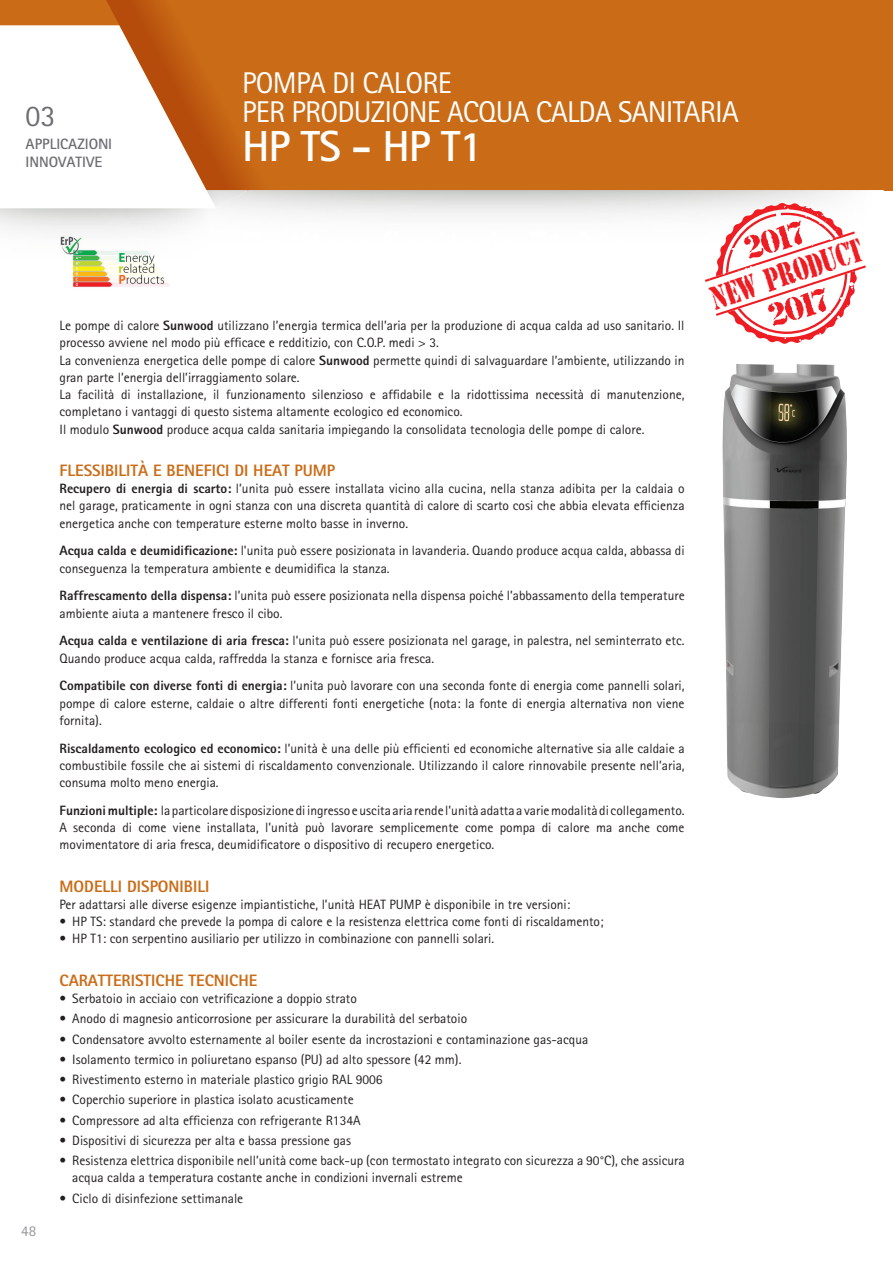
<style>
.page{position:relative;width:893px;height:1263px;background:#fff}
.page>*{position:absolute;margin:0;border:0;box-sizing:border-box;transform-origin:0 0}
.condizioni{font:44.4px "ARMYRUST";color:#ee1d23;scale:.68 1}
._02_Titolo_seconda_r{font:700 43.5px "Rotis Sans Serif";letter-spacing:-.025em;color:#fff}
._02_Titolo_prima_rig{font:30px "Rotis Sans Serif";letter-spacing:-.025em;color:#fff}
._01_Numero{font:30px "Rotis Sans Serif";color:#6c6d70}
.t1{font:800 16.5px "Rotis Sans Serif";color:#ca6c17}
._01_Categoria{font:700 15px "Rotis Sans Serif";color:#6c6d70}
.t2{font:15px "Rotis Sans Serif";color:#939598}
.t3{font:13.5px/17.2px "Rotis Sans Serif";color:#231f20}
.s1{font-weight:800}
</style>
<div class="page">
<div style="left:0;top:0;width:893px;height:190px;background:#ca6c17"></div>
<svg style="left:0;top:0;width:272px;height:208px"></svg>
<img style="left:722px;top:364px;width:125px;height:434px">
<img style="left:60px;top:236px;width:111px;height:52px">
<svg style="left:705px;top:203px;width:161px;height:140px"></svg>
<p class="_01_Numero" style="left:26px;top:98px;width:31px">03</p>
<p class="_01_Categoria" style="left:26px;top:134px;width:88px">APPLICAZIONI</p>
<p class="_01_Categoria" style="left:26px;top:152px;width:78px">INNOVATIVE</p>
<p class="_02_Titolo_prima_rig" style="left:242px;top:65px;width:211px">POMPA DI CALORE</p>
<p class="_02_Titolo_prima_rig" style="left:242px;top:94px;width:498px">PER PRODUZIONE ACQUA CALDA SANITARIA</p>
<p class="_02_Titolo_seconda_r" style="left:242px;top:119px;width:242px">HP TS - HP T1</p>
<p class="condizioni" style="left:707px;top:283px;width:233px;rotate:-18deg">NEW PRODUCT</p>
<p class="t2" style="left:21px;top:1222px;width:16px">48</p>
<p class="t3" style="left:60px;top:317px;width:626px">Le pompe di calore <span class="s1">Sunwood</span> utilizzano l’energia termica dell’aria per la produzione di acqua calda ad uso sanitario. Il processo avviene nel modo più efficace e redditizio, con C.O.P. medi &gt; 3.</p>
<p class="t3" style="left:60px;top:351px;width:627px">La convenienza energetica delle pompe di calore <span class="s1">Sunwood</span> permette quindi di salvaguardare l’ambiente, utilizzando in gran parte l’energia dell’irraggiamento solare.</p>
<p class="t3" style="left:60px;top:386px;width:626px">La facilità di installazione, il funzionamento silenzioso e affidabile e la ridottissima necessità di manutenzione, completano i vantaggi di questo sistema altamente ecologico ed economico.</p>
<p class="t3" style="left:60px;top:420px;width:586px">Il modulo <span class="s1">Sunwood</span> produce acqua calda sanitaria impiegando la consolidata tecnologia delle pompe di calore.</p>
<p class="t1" style="left:60px;top:460px;width:277px">FLESSIBILITÀ E BENEFICI DI HEAT PUMP</p>
<p class="t3" style="left:60px;top:480px;width:627px;text-align:justify"><span class="s1">Recupero di energia di scarto:</span> l’unita può essere installata vicino alla cucina, nella stanza adibita per la caldaia o nel garage, praticamente in ogni stanza con una discreta quantità di calore di scarto cosi che abbia elevata efficienza energetica anche con temperature esterne molto basse in inverno.</p>
<p class="t3" style="left:60px;top:542px;width:627px"><span class="s1">Acqua calda e deumidificazione:</span> l'unita può essere posizionata in lavanderia. Quando produce acqua calda, abbassa di conseguenza la temperatura ambiente e deumidifica la stanza.</p>
<p class="t3" style="left:60px;top:587px;width:627px"><span class="s1">Raffrescamento della dispensa:</span> l’unita può essere posizionata nella dispensa poiché l’abbassamento della temperature ambiente aiuta a mantenere fresco il cibo.</p>
<p class="t3" style="left:60px;top:632px;width:627px"><span class="s1">Acqua calda e ventilazione di aria fresca:</span> l’unita può essere posizionata nel garage, in palestra, nel seminterrato etc.<br>Quando produce acqua calda, raffredda la stanza e fornisce aria fresca.</p>
<p class="t3" style="left:60px;top:677px;width:627px;text-align:justify"><span class="s1">Compatibile con diverse fonti di energia:</span> l’unita può lavorare con una seconda fonte di energia come pannelli solari, pompe di calore esterne, caldaie o altre differenti fonti energetiche (nota: la fonte di energia alternativa non viene fornita).</p>
<p class="t3" style="left:60px;top:739px;width:627px;text-align:justify"><span class="s1">Riscaldamento ecologico ed economico:</span> l’unità è una delle più efficienti ed economiche alternative sia alle caldaie a combustibile fossile che ai sistemi di riscaldamento convenzionale. Utilizzando il calore rinnovabile presente nell’aria, consuma molto meno energia.</p>
<p class="t3" style="left:60px;top:801px;width:627px;text-align:justify"><span class="s1">Funzioni multiple:</span> laparticolaredisposizionediingressoeuscita aria rende l’unità adatta a variemodalitàdi collegamento.<br>A seconda di come viene installata, l’unità può lavorare semplicemente come pompa di calore ma anche come movimentatore di aria fresca, deumidificatore o dispositivo di recupero energetico.</p>
<p class="t1" style="left:60px;top:875px;width:151px">MODELLI DISPONIBILI</p>
<p class="t3" style="left:60px;top:896px;width:512px">Per adattarsi alle diverse esigenze impiantistiche, l’unità HEAT PUMP è disponibile in tre versioni:</p>
<p class="t3" style="left:60px;top:913px;width:546px">• HP TS: standard che prevede la pompa di calore e la resistenza elettrica come fonti di riscaldamento;</p>
<p class="t3" style="left:60px;top:930px;width:436px">• HP T1: con serpentino ausiliario per utilizzo in combinazione con pannelli solari.</p>
<p class="t1" style="left:60px;top:970px;width:199px">CARATTERISTICHE TECNICHE</p>
<p class="t3" style="left:60px;top:990px;width:299px">• Serbatoio in acciaio con vetrificazione a doppio strato</p>
<p class="t3" style="left:60px;top:1010px;width:409px">• Anodo di magnesio anticorrosione per assicurare la durabilità del serbatoio</p>
<p class="t3" style="left:60px;top:1030px;width:530px">• Condensatore avvolto esternamente al boiler esente da incrostazioni e contaminazione gas-acqua</p>
<p class="t3" style="left:60px;top:1050px;width:403px">• Isolamento termico in poliuretano espanso (PU) ad alto spessore (42 mm).</p>
<p class="t3" style="left:60px;top:1071px;width:325px">• Rivestimento esterno in materiale plastico grigio RAL 9006</p>
<p class="t3" style="left:60px;top:1091px;width:296px">• Coperchio superiore in plastica isolato acusticamente</p>
<p class="t3" style="left:60px;top:1111px;width:303px">• Compressore ad alta efficienza con refrigerante R134A</p>
<p class="t3" style="left:60px;top:1131px;width:293px">• Dispositivi di sicurezza per alta e bassa pressione gas</p>
<p class="t3" style="left:72px;top:1152px;width:614px;text-indent:-13px">• Resistenza elettrica disponibile nell’unità come back-up (con termostato integrato con sicurezza a 90°C), che assicura acqua calda a temperatura costante anche in condizioni invernali estreme</p>
<p class="t3" style="left:60px;top:1189px;width:185px">• Ciclo di disinfezione settimanale</p>
</div>
